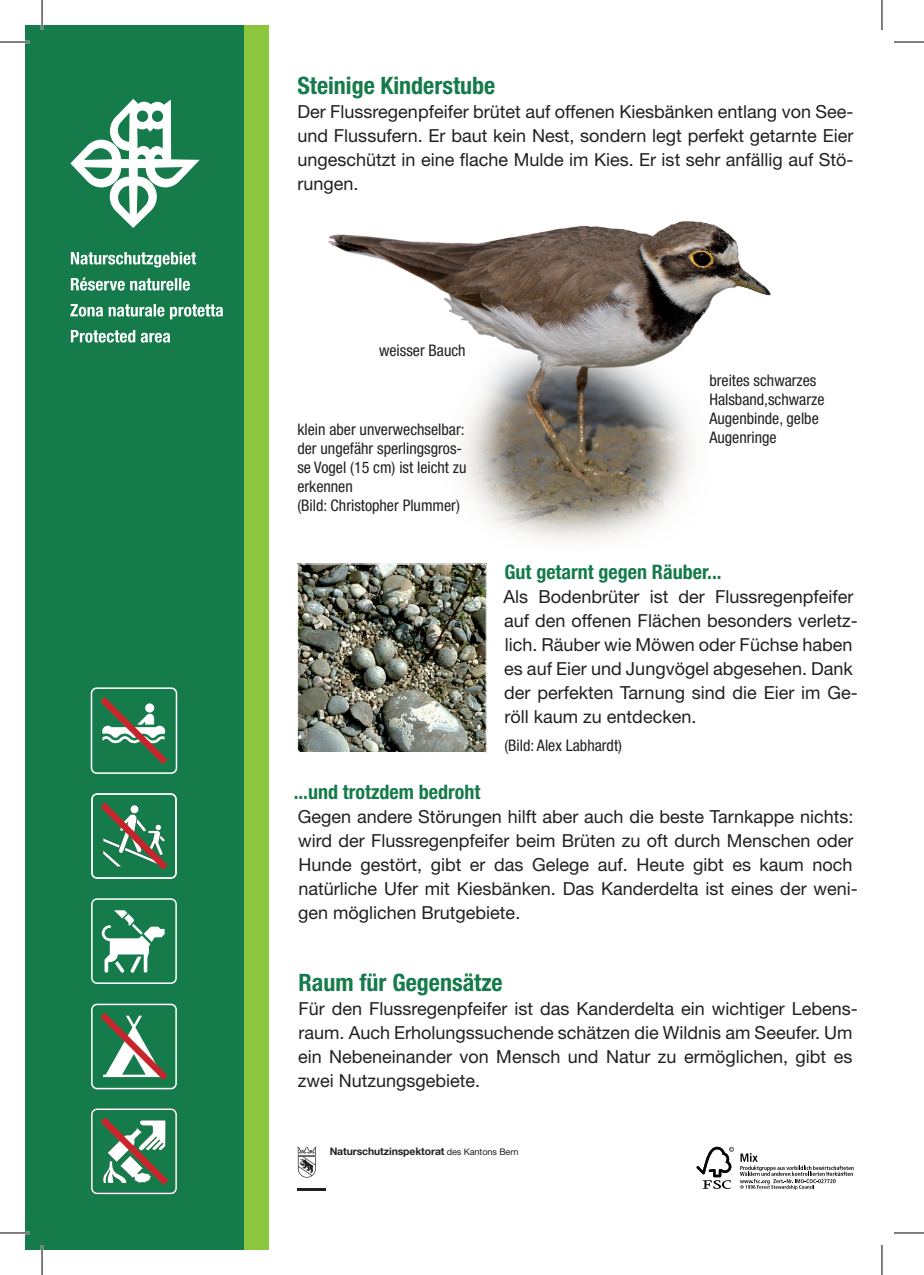
<style>
.page{position:relative;width:924px;height:1275px;background:#fff}
.page>*{position:absolute;margin:0;border:0;box-sizing:border-box;transform-origin:0 0}
.t1{font:700 condensed 24px "Helvetica Neue";color:#157b4a}
.t2{font:700 condensed 20px "Helvetica Neue";color:#157b4a}
.t3{font:18px/24px "Helvetica Neue";color:#231f20}
.t4{font:condensed 16px/19.2px "Helvetica Neue";color:#231f20}
.t5{font:700 10.4px "Helvetica Neue";letter-spacing:-.01em;color:#231f20}
.s1{font-weight:400;font-size:9.2px}
</style>
<div class="page">
<div style="left:230px;top:25px;width:39px;height:1225px;background:#8bc63e"></div>
<div style="left:25px;top:25px;width:218px;height:1225px;background:#157b4a"></div>
<svg style="left:70px;top:99px;width:130px;height:129px"></svg>
<svg style="left:71px;top:330px;width:99px;height:13px"></svg>
<svg style="left:70px;top:304px;width:153px;height:15px"></svg>
<svg style="left:71px;top:277px;width:119px;height:14px"></svg>
<svg style="left:71px;top:252px;width:125px;height:15px"></svg>
<hr style="left:297px;top:1187px;width:28px;height:3px;background:#231f20">
<svg style="left:297px;top:1146px;width:19px;height:31px"></svg>
<img style="left:299px;top:566px;width:185px;height:184px">
<div style="left:297px;top:564px;width:189px;height:188px;border:1px solid #fff"></div>
<img style="left:328px;top:221px;width:443px;height:318px">
<div style="left:91px;top:898px;width:86px;height:86px;border:2px solid #fff;border-radius:5px"></div>
<svg style="left:102px;top:910px;width:62px;height:63px"></svg>
<div style="left:91px;top:1108px;width:86px;height:86px;border:2px solid #fff;border-radius:5px"></div>
<svg style="left:101px;top:1117px;width:67px;height:67px"></svg>
<div style="left:91px;top:1003px;width:86px;height:86px;border:2px solid #fff;border-radius:5px"></div>
<svg style="left:100px;top:1012px;width:67px;height:68px"></svg>
<div style="left:91px;top:687px;width:86px;height:87px;border:2px solid #fff;border-radius:5px"></div>
<svg style="left:100px;top:697px;width:67px;height:67px"></svg>
<div style="left:91px;top:793px;width:86px;height:86px;border:2px solid #fff;border-radius:5px"></div>
<svg style="left:100px;top:802px;width:67px;height:67px"></svg>
<svg style="left:696px;top:1146px;width:37px;height:42px"></svg>
<svg style="left:740px;top:1153px;width:113px;height:36px"></svg>
<hr style="left:0;top:41px;width:30px;height:2px;background:#fff">
<hr style="left:0;top:1231px;width:30px;height:3px;background:#fff">
<hr style="left:41px;top:0;width:2px;height:30px;background:#fff">
<hr style="left:41px;top:1245px;width:2px;height:30px;background:#fff">
<hr style="left:0;top:42px;width:30px;height:1px;background:#000">
<hr style="left:893px;top:42px;width:30px;height:1px;background:#000">
<hr style="left:0;top:1232px;width:30px;height:1px;background:#000">
<hr style="left:893px;top:1232px;width:30px;height:1px;background:#000">
<hr style="left:42px;top:0;width:1px;height:30px;background:#000">
<hr style="left:42px;top:1245px;width:1px;height:30px;background:#000">
<hr style="left:881px;top:0;width:1px;height:30px;background:#000">
<hr style="left:881px;top:1245px;width:1px;height:30px;background:#000">
<h1 class="t1" style="left:297px;top:71px;width:199px">Steinige Kinderstube</h1>
<p class="t3" style="left:297px;top:100px;width:557px;text-align:justify">Der Flussregenpfeifer brütet auf offenen Kiesbänken entlang von See&shy;und Flussufern. Er baut kein Nest, sondern legt perfekt getarnte Eier ungeschützt in eine flache Mulde im Kies. Er ist sehr anfällig auf Stö&shy;rungen.</p>
<p class="t4" style="left:379px;top:341px;width:88px">weisser Bauch</p>
<p class="t4" style="left:297px;top:419px;width:171px">klein aber unverwechselbar: der ungefähr sperlingsgros&shy;se Vogel (15 cm) ist leicht zu erkennen<br>(Bild: Christopher Plummer)</p>
<p class="t4" style="left:709px;top:370px;width:116px">breites schwarzes<br>Halsband,schwarze<br>Augenbinde, gelbe<br>Augenringe</p>
<p class="t2" style="left:504px;top:560px;width:218px">Gut getarnt gegen Räuber...</p>
<p class="t3" style="left:503px;top:584px;width:356px">Als Bodenbrüter ist der Flussregenpfeifer auf den offenen Flächen besonders verletz&shy;lich. Räuber wie Möwen oder Füchse haben es auf Eier und Jungvögel abgesehen. Dank der perfekten Tarnung sind die Eier im Ge&shy;röll kaum zu entdecken.</p>
<p class="t4" style="left:504px;top:735px;width:119px">(Bild: Alex Labhardt)</p>
<p class="t2" style="left:293px;top:780px;width:188px">...und trotzdem bedroht</p>
<p class="t3" style="left:298px;top:804px;width:561px">Gegen andere Störungen hilft aber auch die beste Tarnkappe nichts: wird der Flussregenpfeifer beim Brüten zu oft durch Menschen oder Hunde gestört, gibt er das Gelege auf. Heute gibt es kaum noch natürliche Ufer mit Kiesbänken. Das Kanderdelta ist eines der weni&shy;gen möglichen Brutgebiete.</p>
<h1 class="t1" style="left:298px;top:968px;width:205px">Raum für Gegensätze</h1>
<p class="t3" style="left:297px;top:996px;width:561px">Für den Flussregenpfeifer ist das Kanderdelta ein wichtiger Lebens&shy;raum. Auch Erholungssuchende schätzen die Wildnis am Seeufer. Um ein Nebeneinander von Mensch und Natur zu ermöglichen, gibt es zwei Nutzungsgebiete.</p>
<p class="t5" style="left:329px;top:1144px;width:190px">Naturschutzinspektorat <span class="s1">des Kantons Bern</span></p>
</div>
